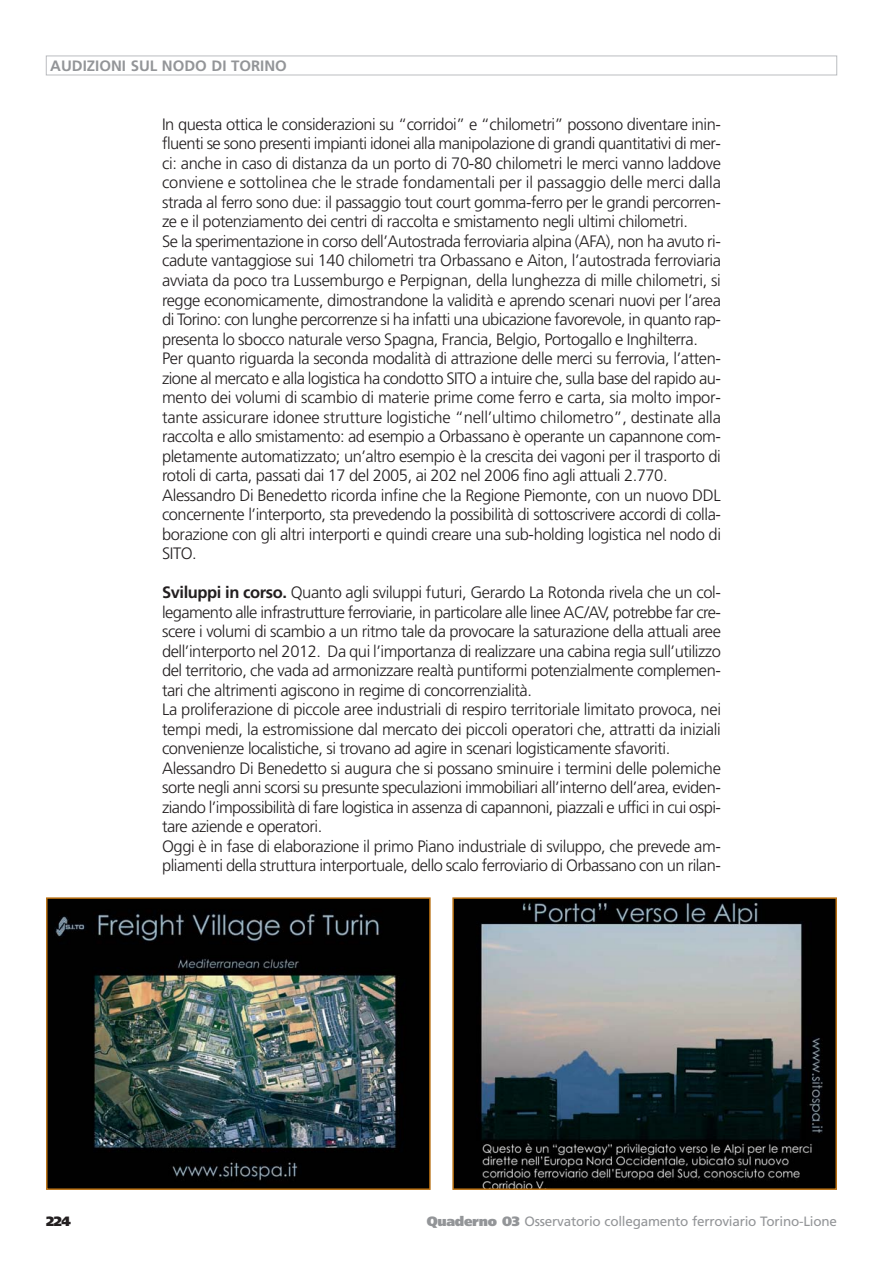
<style>
.page{position:relative;width:893px;height:1263px;background:#fff}
.page>*{position:absolute;margin:0;border:0;box-sizing:border-box;transform-origin:0 0}
.t1{font:300 16.5px/19.5px "Frutiger";letter-spacing:-.03em;color:#231f20}
.t2{font:700 15px "Frutiger";color:#939598}
.t3{font:13.5px "Frutiger";letter-spacing:-.015em;color:#939598}
.t4{font:900 13.5px "Frutiger";color:#231f20}
.s1{font-weight:700}
.s2{font-weight:900}
</style>
<div class="page">
<div style="left:46px;top:56px;width:791px;height:19px;border:1px solid #bbbdc0"></div>
<img style="left:455px;top:900px;width:379px;height:287px">
<div style="left:452px;top:897px;width:385px;height:293px;border:2px solid #b76e10"></div>
<img style="left:49px;top:900px;width:379px;height:287px">
<div style="left:46px;top:897px;width:385px;height:293px;border:2px solid #b76e10"></div>
<p class="t2" style="left:50px;top:59px;width:238px">AUDIZIONI SUL NODO DI TORINO</p>
<p class="t1" style="left:162px;top:115px;width:560px">In questa ottica le considerazioni su “corridoi” e “chilometri” possono diventare inin&shy;fluenti se sono presenti impianti idonei alla manipolazione di grandi quantitativi di mer&shy;ci: anche in caso di distanza da un porto di 70-80 chilometri le merci vanno laddove conviene e sottolinea che le strade fondamentali per il passaggio delle merci dalla strada al ferro sono due: il passaggio tout court gomma-ferro per le grandi percorren&shy;ze e il potenziamento dei centri di raccolta e smistamento negli ultimi chilometri.<br>Se la sperimentazione in corso dell’Autostrada ferroviaria alpina (AFA), non ha avuto ri&shy;cadute vantaggiose sui 140 chilometri tra Orbassano e Aiton, l’autostrada ferroviaria avviata da poco tra Lussemburgo e Perpignan, della lunghezza di mille chilometri, si regge economicamente, dimostrandone la validità e aprendo scenari nuovi per l’area di Torino: con lunghe percorrenze si ha infatti una ubicazione favorevole, in quanto rap&shy;presenta lo sbocco naturale verso Spagna, Francia, Belgio, Portogallo e Inghilterra.<br>Per quanto riguarda la seconda modalità di attrazione delle merci su ferrovia, l’atten&shy;zione al mercato e alla logistica ha condotto SITO a intuire che, sulla base del rapido au&shy;mento dei volumi di scambio di materie prime come ferro e carta, sia molto impor&shy;tante assicurare idonee strutture logistiche “nell’ultimo chilometro”, destinate alla raccolta e allo smistamento: ad esempio a Orbassano è operante un capannone com&shy;pletamente automatizzato; un’altro esempio è la crescita dei vagoni per il trasporto di rotoli di carta, passati dai 17 del 2005, ai 202 nel 2006 fino agli attuali 2.770.<br>Alessandro Di Benedetto ricorda infine che la Regione Piemonte, con un nuovo DDL concernente l’interporto, sta prevedendo la possibilità di sottoscrivere accordi di colla&shy;borazione con gli altri interporti e quindi creare una sub-holding logistica nel nodo di SITO.</p>
<p class="t1" style="left:162px;top:583px;width:560px"><span class="s1">Sviluppi in corso.</span> Quanto agli sviluppi futuri, Gerardo La Rotonda rivela che un col&shy;legamento alle infrastrutture ferroviarie, in particolare alle linee AC/AV, potrebbe far cre&shy;scere i volumi di scambio a un ritmo tale da provocare la saturazione della attuali aree dell’interporto nel 2012. Da qui l’importanza di realizzare una cabina regia sull’utilizzo del territorio, che vada ad armonizzare realtà puntiformi potenzialmente complemen&shy;tari che altrimenti agiscono in regime di concorrenzialità.<br>La proliferazione di piccole aree industriali di respiro territoriale limitato provoca, nei tempi medi, la estromissione dal mercato dei piccoli operatori che, attratti da iniziali convenienze localistiche, si trovano ad agire in scenari logisticamente sfavoriti.<br>Alessandro Di Benedetto si augura che si possano sminuire i termini delle polemiche sorte negli anni scorsi su presunte speculazioni immobiliari all’interno dell’area, eviden&shy;ziando l’impossibilità di fare logistica in assenza di capannoni, piazzali e uffici in cui ospi&shy;tare aziende e operatori.<br>Oggi è in fase di elaborazione il primo Piano industriale di sviluppo, che prevede am&shy;pliamenti della struttura interportuale, dello scalo ferroviario di Orbassano con un rilan-</p>
<p class="t4" style="left:46px;top:1214px;width:26px">224</p>
<p class="t3" style="left:427px;top:1214px;width:412px"><span class="s2">Quaderno 03</span> Osservatorio collegamento ferroviario Torino-Lione</p>
</div>
